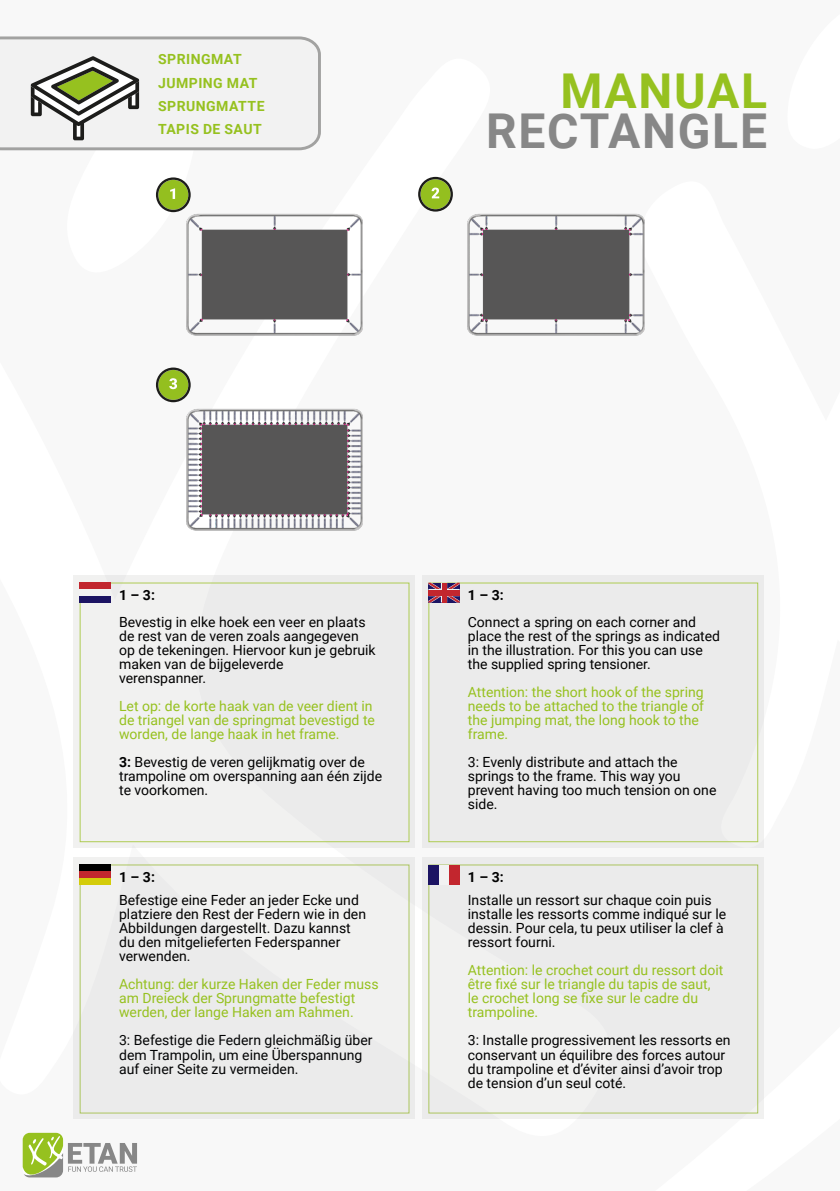
<style>
.page{position:relative;width:840px;height:1191px;background:#fff}
.page>*{position:absolute;margin:0;border:0;box-sizing:border-box;transform-origin:0 0}
.t1{font:700 48px "Roboto";letter-spacing:.035em;color:#878787}
.t2{font:700 48px "Roboto";letter-spacing:.035em;color:#96c11f}
.t3{font:14px/14px "Roboto";color:#000}
.t4{font:14px/14px "Roboto";color:#96c11f}
.t5{font:14px/14px "Roboto";color:#020304}
.t6{font:700 14px "Roboto";letter-spacing:.035em;color:#96c11f}
.t7{font:700 14px "Roboto";color:#000}
.s1{font-weight:700}
</style>
<div class="page">
<svg style="left:23px;top:1132px;width:114px;height:46px"></svg>
<div style="left:422px;top:575px;width:341px;height:273px;background:#ebebeb"></div>
<div style="left:422px;top:858px;width:341px;height:261px;background:#ebebeb"></div>
<div style="left:428px;top:582px;width:329px;height:260px;border:1px solid #aecc53"></div>
<div style="left:73px;top:575px;width:342px;height:273px;background:#ebebeb"></div>
<div style="left:73px;top:858px;width:342px;height:261px;background:#ebebeb"></div>
<svg style="left:428px;top:582px;width:31px;height:20px"></svg>
<div style="left:448px;top:864px;width:11px;height:20px;background:#c2262e"></div>
<div style="left:438px;top:864px;width:10px;height:20px;background:#f2f2f2"></div>
<div style="left:428px;top:864px;width:10px;height:20px;background:#1c1463"></div>
<div style="left:80px;top:582px;width:329px;height:260px;border:1px solid #aecc53"></div>
<div style="left:80px;top:582px;width:31px;height:7px;background:#c2262e"></div>
<div style="left:80px;top:589px;width:31px;height:7px;background:#f2f2f2"></div>
<div style="left:80px;top:596px;width:31px;height:6px;background:#1c1463"></div>
<div style="left:80px;top:864px;width:31px;height:7px;background:#000"></div>
<div style="left:80px;top:871px;width:31px;height:6px;background:#c2262e"></div>
<div style="left:80px;top:877px;width:31px;height:7px;background:#d4cc0a"></div>
<svg style="left:156px;top:177px;width:33px;height:35px"></svg>
<svg style="left:418px;top:177px;width:34px;height:35px"></svg>
<svg style="left:156px;top:367px;width:34px;height:35px"></svg>
<img style="left:186px;top:187px;width:176px;height:149px">
<img style="left:186px;top:382px;width:176px;height:149px">
<img style="left:467px;top:213px;width:176px;height:123px">
<svg style="left:0;top:36px;width:321px;height:115px"></svg>
<p class="t6" style="left:158px;top:50px;width:85px">SPRINGMAT</p>
<p class="t6" style="left:158px;top:73px;width:101px">JUMPING MAT</p>
<p class="t6" style="left:158px;top:96px;width:108px">SPRUNGMATTE</p>
<p class="t6" style="left:158px;top:119px;width:105px">TAPIS DE SAUT</p>
<p class="t2" style="left:560px;top:58px;width:208px">MANUAL</p>
<p class="t1" style="left:486px;top:97px;width:282px">RECTANGLE</p>
<p class="t7" style="left:119px;top:585px;width:37px">1 – 3:</p>
<p class="t3" style="left:119px;top:614px;width:258px">Bevestig in elke hoek een veer en plaats de rest van de veren zoals aangegeven op de tekeningen. Hiervoor kun je gebruik maken van de bijgeleverde<br>verenspanner.</p>
<p class="t4" style="left:119px;top:698px;width:257px">Let op: de korte haak van de veer dient in de triangel van de springmat bevestigd te worden, de lange haak in het frame.</p>
<p class="t3" style="left:119px;top:754px;width:264px"><span class="s1">3:</span> Bevestig de veren gelijkmatig over de trampoline om overspanning aan één zijde te voorkomen.</p>
<p class="t7" style="left:119px;top:867px;width:37px">1 – 3:</p>
<p class="t3" style="left:119px;top:893px;width:248px">Befestige eine Feder an jeder Ecke und platziere den Rest der Federn wie in den<br>Abbildungen dargestellt. Dazu kannst du den mitgelieferten Federspanner verwenden.</p>
<p class="t4" style="left:119px;top:977px;width:261px">Achtung: der kurze Haken der Feder muss am Dreieck der Sprungmatte befestigt werden, der lange Haken am Rahmen.</p>
<p class="t5" style="left:119px;top:1033px;width:255px">3: Befestige die Federn gleichmäßig über dem Trampolin, um eine Überspannung auf einer Seite zu vermeiden.</p>
<p class="t7" style="left:467px;top:585px;width:37px">1 – 3:</p>
<p class="t3" style="left:467px;top:614px;width:254px">Connect a spring on each corner and place the rest of the springs as indicated in the illustration. For this you can use the supplied spring tensioner.</p>
<p class="t4" style="left:467px;top:684px;width:238px">Attention: the short hook of the spring needs to be attached to the triangle of the jumping mat, the long hook to the frame.</p>
<p class="t3" style="left:467px;top:754px;width:250px">3: Evenly distribute and attach the springs to the frame. This way you prevent having too much tension on one side.</p>
<p class="t7" style="left:467px;top:867px;width:37px">1 – 3:</p>
<p class="t3" style="left:467px;top:893px;width:260px">Installe un ressort sur chaque coin puis installe les ressorts comme indiqué sur le dessin. Pour cela, tu peux utiliser la clef à ressort fourni.</p>
<p class="t4" style="left:467px;top:963px;width:257px">Attention: le crochet court du ressort doit être fixé sur le triangle du tapis de saut, le crochet long se fixe sur le cadre du trampoline.</p>
<p class="t3" style="left:467px;top:1033px;width:264px">3: Installe progressivement les ressorts en conservant un équilibre des forces autour du trampoline et d’éviter ainsi d’avoir trop de tension d’un seul coté.</p>
</div>
